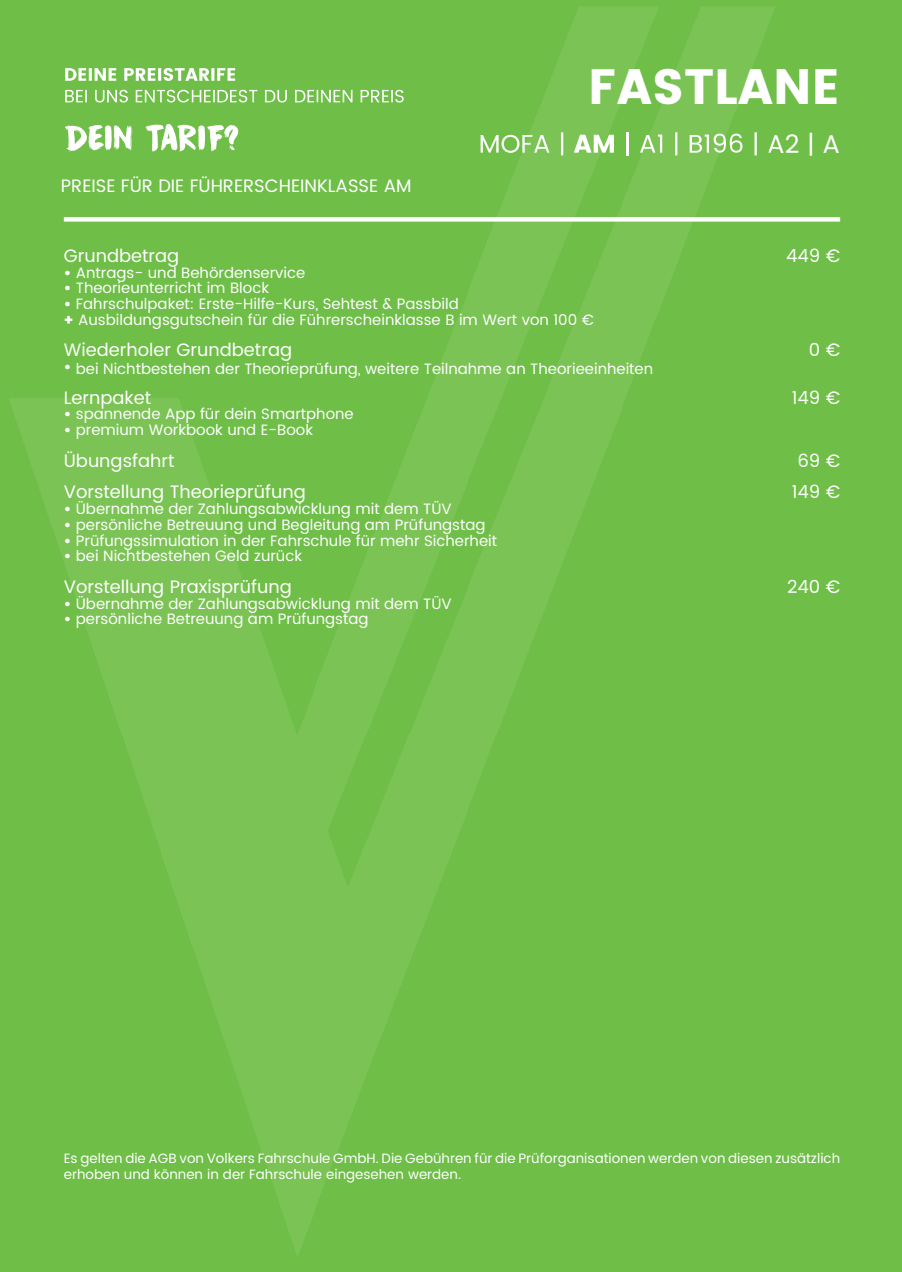
<style>
.page{position:relative;width:902px;height:1272px;background:#fff}
.page>*{position:absolute;margin:0;border:0;box-sizing:border-box;transform-origin:0 0}
.t1{font:49.5px "Poppins";color:#fff}
.t2{font:18px "Poppins";color:#fff}
.t3{font:15px/15.8px "Poppins";color:#fff}
.t4{font:13.5px/16.2px "Poppins";color:#fff}
.s1{font-style:inherit}
</style>
<div class="page">
<div style="left:0;top:0;width:901px;height:1271px;background:#6ebe48"></div>
<img style="left:9px;top:7px;width:766px;height:1249px">
<img style="left:65px;top:68px;width:170px;height:13px">
<img style="left:65px;top:90px;width:338px;height:12px">
<img style="left:65px;top:124px;width:173px;height:28px">
<img style="left:480px;top:132px;width:83px;height:23px">
<img style="left:566px;top:135px;width:50px;height:18px">
<img style="left:626px;top:132px;width:2px;height:23px">
<img style="left:640px;top:132px;width:135px;height:23px">
<div style="left:64px;top:217px;width:776px;height:5px;background:#fff"></div>
<p class="t2" style="left:61px;top:173px;width:352px">PREISE FÜR DIE FÜHRERSCHEINKLASSE AM</p>
<h1 class="t1" style="left:588px;top:58px;width:253px">FASTLANE</h1>
<p class="t2" style="left:64px;top:242px;width:117px">Grundbetrag</p>
<p class="t2" style="left:786px;top:242px;width:56px">449 €</p>
<p class="t3" style="left:64px;top:265px;width:243px"><span class="s1">•</span> Antrags- und Behördenservice</p>
<p class="t3" style="left:64px;top:281px;width:207px"><span class="s1">•</span> Theorieunterricht im Block</p>
<p class="t3" style="left:64px;top:296px;width:531px"><span class="s1">•</span> Fahrschulpaket: Erste-Hilfe-Kurs, Sehtest &amp; Passbild<br><span class="s1">+</span> Ausbildungsgutschein für die Führerscheinklasse B im Wert von 100 €</p>
<p class="t2" style="left:64px;top:337px;width:230px">Wiederholer Grundbetrag</p>
<p class="t2" style="left:808px;top:337px;width:33px">0 €</p>
<p class="t3" style="left:64px;top:361px;width:591px"><span class="s1">•</span> bei Nichtbestehen der Theorieprüfung, weitere Teilnahme an Theorieeinheiten</p>
<p class="t2" style="left:64px;top:384px;width:89px">Lernpaket</p>
<p class="t2" style="left:791px;top:384px;width:50px">149 €</p>
<p class="t3" style="left:64px;top:407px;width:291px"><span class="s1">•</span> spannende App für dein Smartphone</p>
<p class="t3" style="left:64px;top:422px;width:251px"><span class="s1">•</span> premium Workbook und E-Book</p>
<p class="t2" style="left:64px;top:447px;width:112px">Übungsfahrt</p>
<p class="t2" style="left:797px;top:447px;width:44px">69 €</p>
<p class="t2" style="left:64px;top:479px;width:243px">Vorstellung Theorieprüfung</p>
<p class="t2" style="left:791px;top:479px;width:50px">149 €</p>
<p class="t3" style="left:64px;top:501px;width:389px"><span class="s1">•</span> Übernahme der Zahlungsabwicklung mit dem TÜV</p>
<p class="t3" style="left:64px;top:517px;width:423px"><span class="s1">•</span> persönliche Betreuung und Begleitung am Prüfungstag</p>
<p class="t3" style="left:64px;top:533px;width:435px"><span class="s1">•</span> Prüfungssimulation in der Fahrschule für mehr Sicherheit</p>
<p class="t3" style="left:64px;top:548px;width:240px"><span class="s1">•</span> bei Nichtbestehen Geld zurück</p>
<p class="t2" style="left:64px;top:573px;width:229px">Vorstellung Praxisprüfung</p>
<p class="t2" style="left:787px;top:573px;width:55px">240 €</p>
<p class="t3" style="left:64px;top:596px;width:389px"><span class="s1">•</span> Übernahme der Zahlungsabwicklung mit dem TÜV</p>
<p class="t3" style="left:64px;top:611px;width:306px"><span class="s1">•</span> persönliche Betreuung am Prüfungstag</p>
<p class="t4" style="left:64px;top:1150px;width:777px">Es gelten die AGB von Volkers Fahrschule GmbH. Die Gebühren für die Prüforganisationen werden von diesen zusätzlich erhoben und können in der Fahrschule eingesehen werden.</p>
</div>
